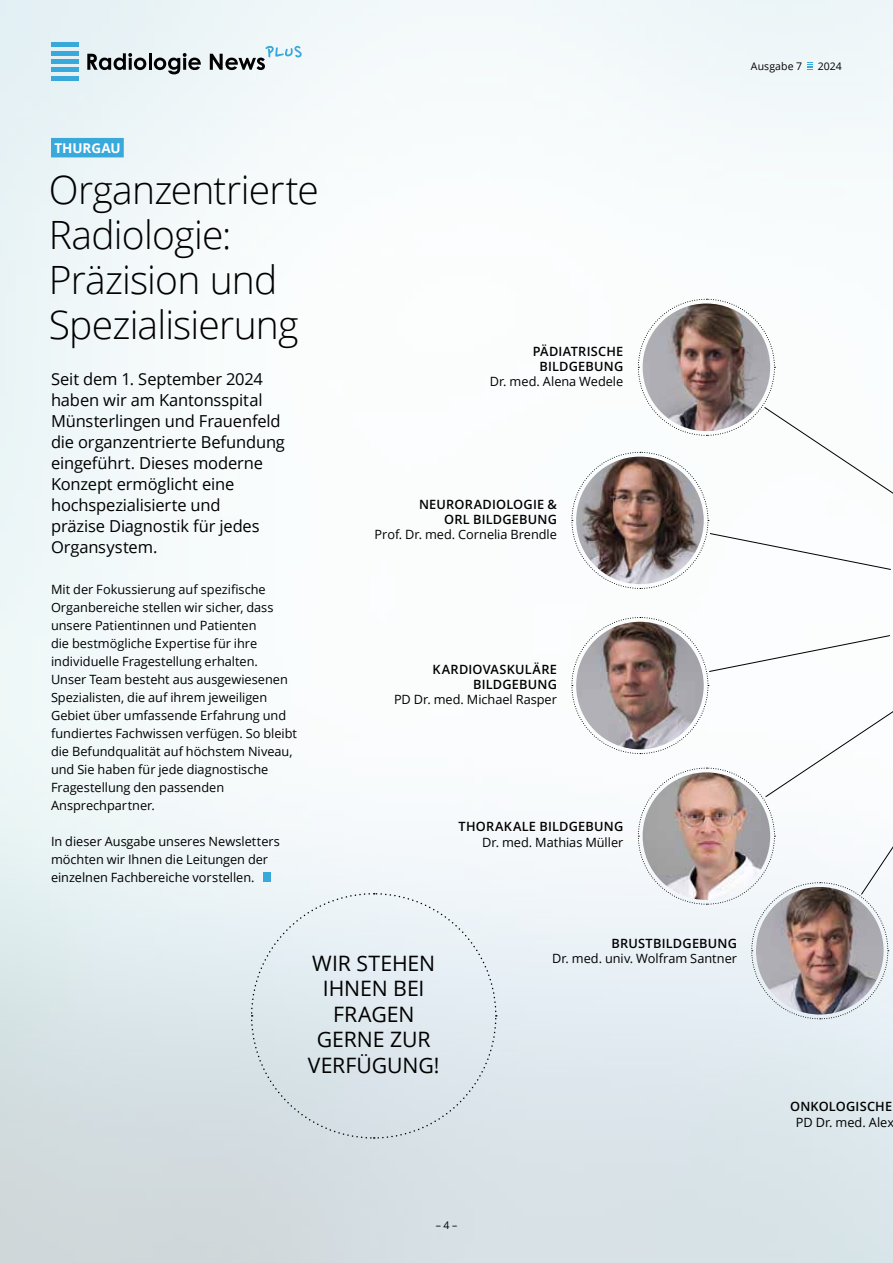
<style>
.page{position:relative;width:893px;height:1263px;background:#fff}
.page>*{position:absolute;margin:0;border:0;box-sizing:border-box;transform-origin:0 0}
.t1{font:300 39px/45px "Open Sans";letter-spacing:-.02em;color:#000}
.t2{font:21.3px/25.5px "Open Sans";letter-spacing:-.005em;color:#000;text-align:center}
.t3{font:16.5px/21px "Open Sans";letter-spacing:-.01em;color:#000}
.t4{font:700 13.5px "Open Sans";letter-spacing:-.005em;color:#fff}
.t5{font:12.75px/18px "Open Sans";color:#000}
.t6{font:600 12.75px/15.3px "Open Sans";letter-spacing:.015em;color:#000;text-align:right}
.t7{font:10.5px "Open Sans";letter-spacing:.005em;color:#000}
</style>
<div class="page">
<img style="left:0;top:0;width:893px;height:1263px">
<svg style="left:264px;top:872px;width:7px;height:10px"></svg>
<hr style="left:51px;top:43px;width:28px;height:4px;background:#39a9dc">
<div style="left:51px;top:76px;width:28px;height:5px;background:#39a9dc"></div>
<div style="left:51px;top:51px;width:28px;height:5px;background:#39a9dc"></div>
<div style="left:51px;top:59px;width:28px;height:5px;background:#39a9dc"></div>
<hr style="left:51px;top:68px;width:28px;height:4px;background:#39a9dc">
<svg style="left:87px;top:53px;width:59px;height:17px"></svg>
<hr style="left:149px;top:53px;width:3px;height:17px;background:#000">
<svg style="left:154px;top:53px;width:47px;height:21px"></svg>
<svg style="left:210px;top:46px;width:92px;height:24px"></svg>
<svg style="left:807px;top:62px;width:6px;height:8px"></svg>
<svg style="left:250px;top:892px;width:247px;height:247px;background:#dfe8ed"></svg>
<div style="left:51px;top:138px;width:73px;height:19px;background:#39a9dc"></div>
<svg style="left:571px;top:617px;width:322px;height:402px"></svg>
<svg style="left:571px;top:298px;width:322px;height:291px"></svg>
<p class="t7" style="left:751px;top:59px;width:53px">Ausgabe 7</p>
<p class="t7" style="left:818px;top:59px;width:26px">2024</p>
<p class="t4" style="left:54px;top:138px;width:68px">THURGAU</p>
<h1 class="t1" style="left:49px;top:166px;width:272px">Organzentrierte<br>Radiologie:<br>Präzision und<br>Spezialisierung</h1>
<p class="t3" style="left:51px;top:368px;width:235px">Seit dem 1. September 2024 haben wir am Kantonsspital<br>Münsterlingen und Frauenfeld die organzentrierte Befundung eingeführt. Dieses moderne<br>Konzept ermöglicht eine hochspezialisierte und<br>präzise Diagnostik für jedes<br>Organsystem.</p>
<p class="t5" style="left:51px;top:580px;width:248px">Mit der Fokussierung auf spezifische Organbereiche stellen wir sicher, dass unsere Patientinnen und Patienten<br>die bestmögliche Expertise für ihre individuelle Fragestellung erhalten.<br>Unser Team besteht aus ausgewiesenen Spezialisten, die auf ihrem jeweiligen Gebiet über umfassende Erfahrung und fundiertes Fachwissen verfügen. So bleibt die Befundqualität auf höchstem Niveau, und Sie haben für jede diagnostische Fragestellung den passenden Ansprechpartner.</p>
<p class="t5" style="left:51px;top:832px;width:230px">In dieser Ausgabe unseres Newsletters möchten wir Ihnen die Leitungen der einzelnen Fachbereiche vorstellen.</p>
<p class="t6" style="left:533px;top:343px;width:92px;text-align:center">PÄDIATRISCHE<br>BILDGEBUNG</p>
<p class="t5" style="left:490px;top:372px;width:135px">Dr. med. Alena Wedele</p>
<p class="t6" style="left:419px;top:496px;width:139px">NEURORADIOLOGIE &amp;<br>ORL BILDGEBUNG</p>
<p class="t5" style="left:375px;top:525px;width:184px">Prof. Dr. med. Cornelia Brendle</p>
<p class="t6" style="left:433px;top:661px;width:126px">KARDIOVASKULÄRE<br>BILDGEBUNG</p>
<p class="t5" style="left:394px;top:690px;width:164px">PD Dr. med. Michael Rasper</p>
<p class="t6" style="left:459px;top:819px;width:166px">THORAKALE BILDGEBUNG</p>
<p class="t5" style="left:482px;top:833px;width:143px">Dr. med. Mathias Müller</p>
<h2 class="t2" style="left:308px;top:950px;width:133px">WIR STEHEN<br>IHNEN BEI<br>FRAGEN<br>GERNE ZUR<br>VERFÜGUNG!</h2>
<p class="t6" style="left:611px;top:935px;width:127px">BRUSTBILDGEBUNG</p>
<p class="t5" style="left:552px;top:949px;width:186px">Dr. med. univ. Wolfram Santner</p>
<p class="t6" style="left:790px;top:1099px;width:103px">ONKOLOGISCHE</p>
<p class="t5" style="left:796px;top:1112px;width:100px">PD Dr. med. Alex</p>
<p class="t7" style="left:436px;top:1218px;width:23px">– 4 –</p>
</div>
